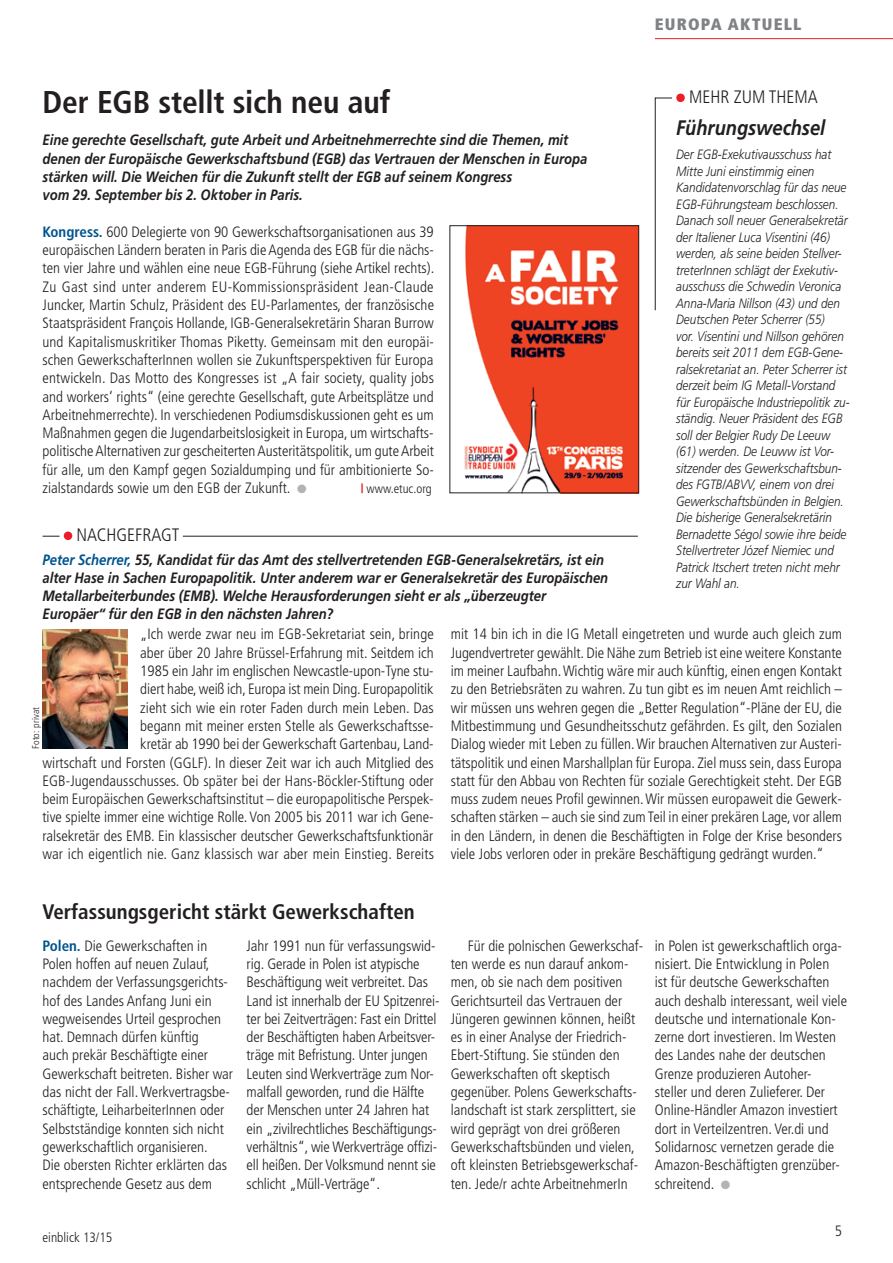
<style>
.page{position:relative;width:893px;height:1263px;background:#fff}
.page>*{position:absolute;margin:0;border:0;box-sizing:border-box;transform-origin:0 0}
.t1{font:700 condensed 31.5px "Frutiger";letter-spacing:-.005em;color:#231f20}
.t2{font:700 condensed 21px "Frutiger";color:#231f20}
.t3{font:italic 700 21px "Frutiger";color:#231f20;scale:.87 1}
.t4{font:300 condensed 18px "Frutiger";color:#231f20}
.t5{font:900 condensed 16.5px "Frutiger";letter-spacing:.075em;color:#808285}
.t6{font:300 condensed 15px/18.3px "Frutiger";color:#231f20}
.t7{font:italic 700 15px/18.3px "Frutiger";color:#231f20;scale:.87 1}
.t8{font:italic 300 13.5px/16.5px "Frutiger";color:#231f20;scale:.87 1}
.t9{font:300 condensed 13.5px "Frutiger";color:#231f20}
.t10{font:300 condensed 12.75px "Frutiger";color:#231f20}
.t11{font:300 condensed 9.75px "Frutiger";letter-spacing:.02em;color:#231f20}
.s1{font-weight:700;color:#00548e}
.s2{color:#b2b3b7}
.s3{font-weight:700;font-style:italic;font-stretch:normal;color:#ee1c28}
.s4{color:#00548e}
.s5{font-family:"Frutiger CE";font-stretch:normal}
</style>
<div class="page">
<hr style="left:655px;top:38px;width:238px;height:1px;background:#ee1c28">
<svg style="left:43px;top:536px;width:17px;height:1px"></svg>
<hr style="left:183px;top:536px;width:455px;height:1px;background:#231f20">
<div style="left:64px;top:531px;width:8px;height:9px;background:#ee1c28;border-radius:50%"></div>
<img style="left:43px;top:629px;width:85px;height:119px">
<svg style="left:654px;top:97px;width:18px;height:214px"></svg>
<div style="left:676px;top:94px;width:9px;height:8px;background:#ee1c28;border-radius:50%"></div>
<img style="left:464px;top:227px;width:173px;height:264px">
<div style="left:450px;top:225px;width:189px;height:268px;border:1px solid #231f20"></div>
<h1 class="t1" style="left:43px;top:83px;width:349px">Der EGB stellt sich neu auf</h1>
<p class="t7" style="left:43px;top:131px;width:628px">Eine gerechte Gesellschaft, gute Arbeit und Arbeitnehmerrechte sind die Themen, mit denen der Europäische Gewerkschaftsbund (EGB) das Vertrauen der Menschen in Europa stärken will. Die Weichen für die Zukunft stellt der EGB auf seinem Kongress<br>vom 29. September bis 2. Oktober in Paris.</p>
<p class="t6" style="left:43px;top:223px;width:393px;text-align:justify"><span class="s1">Kongress.</span> 600 Delegierte von 90 Gewerkschaftsorganisationen aus 39 europäischen Ländern beraten in Paris die Agenda des EGB für die nächs&shy;ten vier Jahre und wählen eine neue EGB-Führung (siehe Artikel rechts).<br>Zu Gast sind unter anderem EU-Kommissionspräsident Jean-Claude Juncker, Martin Schulz, Präsident des EU-Parlamentes, der französische Staatspräsident François Hollande, IGB-Generalsekretärin Sharan Burrow und Kapitalismuskritiker Thomas Piketty. Gemeinsam mit den europäi&shy;schen GewerkschafterInnen wollen sie Zukunftsperspektiven für Europa entwickeln. Das Motto des Kongresses ist „A fair society, quality jobs and workers‘ rights“ (eine gerechte Gesellschaft, gute Arbeitsplätze und Arbeitnehmerrechte). In verschiedenen Podiumsdiskussionen geht es um Maßnahmen gegen die Jugendarbeitslosigkeit in Europa, um wirtschafts&shy;politische Alternativen zur gescheiterten Austeritätspolitik, um gute Arbeit für alle, um den Kampf gegen Sozialdumping und für ambitionierte So&shy;zialstandards sowie um den EGB der Zukunft. <span class="s2">●</span></p>
<p class="t10" style="left:361px;top:481px;width:73px"><span class="s3">|</span> www.etuc.org</p>
<p class="t4" style="left:77px;top:524px;width:105px">NACHGEFRAGT</p>
<p class="t7" style="left:43px;top:550px;width:652px"><span class="s4">Peter Scherrer,</span> 55, Kandidat für das Amt des stellvertretenden EGB-Generalsekretärs, ist ein alter Hase in Sachen Europapolitik. Unter anderem war er Generalsekretär des Europäischen Metallarbeiterbundes (EMB). Welche Herausforderungen sieht er als „überzeugter Europäer“ für den EGB in den nächsten Jahren?</p>
<p class="t5" style="left:655px;top:14px;width:148px">EUROPA AKTUELL</p>
<p class="t4" style="left:689px;top:86px;width:130px">MEHR ZUM THEMA</p>
<h2 class="t3" style="left:676px;top:116px;width:173px">Führungswechsel</h2>
<p class="t8" style="left:676px;top:146px;width:201px">Der EGB-Exekutivausschuss hat<br>Mitte Juni einstimmig einen<br>Kandidatenvorschlag für das neue<br>EGB-Führungsteam beschlossen.<br>Danach soll neuer Generalsekretär der Italiener Luca Visentini (46) werden, als seine beiden Stellver&shy;treterInnen schlägt der Exekutiv&shy;ausschuss die Schwedin Veronica<br>Anna-Maria Nillson (43) und den<br>Deutschen Peter Scherrer (55)<br>vor. Visentini und Nillson gehören bereits seit 2011 dem EGB-Gene&shy;ralsekretariat an. Peter Scherrer ist derzeit beim IG Metall-Vorstand für Europäische Industriepolitik zu&shy;ständig. Neuer Präsident des EGB soll der Belgier Rudy De Leeuw (61) werden. De Leuww ist Vor&shy;sitzender des Gewerkschaftsbun&shy;des FGTB/ABVV, einem von drei<br>Gewerkschaftsbünden in Belgien.<br>Die bisherige Generalsekretärin<br>Bernadette Ségol sowie ihre beide<br>Stellvertreter Józef Niemiec und<br>Patrick Itschert treten nicht mehr zur Wahl an.</p>
<p class="t6" style="left:43px;top:625px;width:393px;text-align:right">„Ich werde zwar neu im EGB-Sekretariat sein, bringe<br>aber über 20 Jahre Brüssel-Erfahrung mit. Seitdem ich<br>1985 ein Jahr im englischen Newcastle-upon-Tyne stu-<br>diert habe, weiß ich, Europa ist mein Ding. Europapolitik<br>zieht sich wie ein roter Faden durch mein Leben. Das<br>begann mit meiner ersten Stelle als Gewerkschaftsse-<br>kretär ab 1990 bei der Gewerkschaft Gartenbau, Land-<br>wirtschaft und Forsten (GGLF). In dieser Zeit war ich auch Mitglied des EGB-Jugendausschusses. Ob später bei der Hans-Böckler-Stiftung oder beim Europäischen Gewerkschaftsinstitut – die europapolitische Perspek&shy;tive spielte immer eine wichtige Rolle. Von 2005 bis 2011 war ich Gene&shy;ralsekretär des EMB. Ein klassischer deutscher Gewerkschaftsfunktionär war ich eigentlich nie. Ganz klassisch war aber mein Einstieg. Bereits</p>
<p class="t6" style="left:451px;top:625px;width:393px;text-align:justify">mit 14 bin ich in die IG Metall eingetreten und wurde auch gleich zum Jugendvertreter gewählt. Die Nähe zum Betrieb ist eine weitere Konstante im meiner Laufbahn. Wichtig wäre mir auch künftig, einen engen Kontakt zu den Betriebsräten zu wahren. Zu tun gibt es im neuen Amt reichlich – wir müssen uns wehren gegen die „Better Regulation“-Pläne der EU, die Mitbestimmung und Gesundheitsschutz gefährden. Es gilt, den Sozialen Dialog wieder mit Leben zu füllen. Wir brauchen Alternativen zur Austeri&shy;tätspolitik und einen Marshallplan für Europa. Ziel muss sein, dass Europa statt für den Abbau von Rechten für soziale Gerechtigkeit steht. Der EGB muss zudem neues Profil gewinnen. Wir müssen europaweit die Gewerk&shy;schaften stärken – auch sie sind zum Teil in einer prekären Lage, vor allem in den Ländern, in denen die Beschäftigten in Folge der Krise besonders viele Jobs verloren oder in prekäre Beschäftigung gedrängt wurden.“</p>
<p class="t11" style="left:30px;top:749px;width:44px;rotate:-90deg">Foto: privat</p>
<h2 class="t2" style="left:43px;top:900px;width:374px">Verfassungsgericht stärkt Gewerkschaften</h2>
<p class="t6" style="left:43px;top:936px;width:192px"><span class="s1">Polen.</span> Die Gewerkschaften in Polen hoffen auf neuen Zulauf, nachdem der Verfassungsgerichts&shy;hof des Landes Anfang Juni ein wegweisendes Urteil gesprochen hat. Demnach dürfen künftig<br>auch prekär Beschäftigte einer Gewerkschaft beitreten. Bisher war das nicht der Fall. Werkvertragsbe&shy;schäftigte, LeiharbeiterInnen oder Selbstständige konnten sich nicht gewerkschaftlich organisieren.<br>Die obersten Richter erklärten das entsprechende Gesetz aus dem</p>
<p class="t6" style="left:247px;top:936px;width:194px">Jahr 1991 nun für verfassungswid&shy;rig. Gerade in Polen ist atypische Beschäftigung weit verbreitet. Das Land ist innerhalb der EU Spitzenrei&shy;ter bei Zeitverträgen: Fast ein Drittel der Beschäftigten haben Arbeitsver&shy;träge mit Befristung. Unter jungen Leuten sind Werkverträge zum Nor&shy;malfall geworden, rund die Hälfte der Menschen unter 24 Jahren hat ein „zivilrechtliches Beschäftigungs&shy;verhältnis“, wie Werkverträge offizi&shy;ell heißen. Der Volksmund nennt sie schlicht „Müll-Verträge“.</p>
<p class="t6" style="left:451px;top:936px;width:194px;text-indent:17px">Für die polnischen Gewerkschaf&shy;ten werde es nun darauf ankom&shy;men, ob sie nach dem positiven Gerichtsurteil das Vertrauen der Jüngeren gewinnen können, heißt es in einer Analyse der Friedrich-Ebert-Stiftung. Sie stünden den Gewerkschaften oft skeptisch gegenüber. Polens Gewerkschafts&shy;landschaft ist stark zersplittert, sie wird geprägt von drei größeren Gewerkschaftsbünden und vielen, oft kleinsten Betriebsgewerkschaf&shy;ten. Jede/r achte ArbeitnehmerIn</p>
<p class="t6" style="left:655px;top:936px;width:194px">in Polen ist gewerkschaftlich orga&shy;nisiert. Die Entwicklung in Polen<br>ist für deutsche Gewerkschaften auch deshalb interessant, weil viele deutsche und internationale Kon&shy;zerne dort investieren. Im Westen des Landes nahe der deutschen<br>Grenze produzieren Autoher&shy;steller und deren Zulieferer. Der<br>Online-Händler Amazon investiert dort in Verteilzentren. Ver.di und<br>Solidarnos<span class="s5">c</span> vernetzen gerade die<br>Amazon-Beschäftigten grenzüber&shy;schreitend. <span class="s2">●</span></p>
<p class="t9" style="left:43px;top:1229px;width:71px">einblick 13/15</p>
<p class="t6" style="left:835px;top:1222px;width:9px">5</p>
</div>
